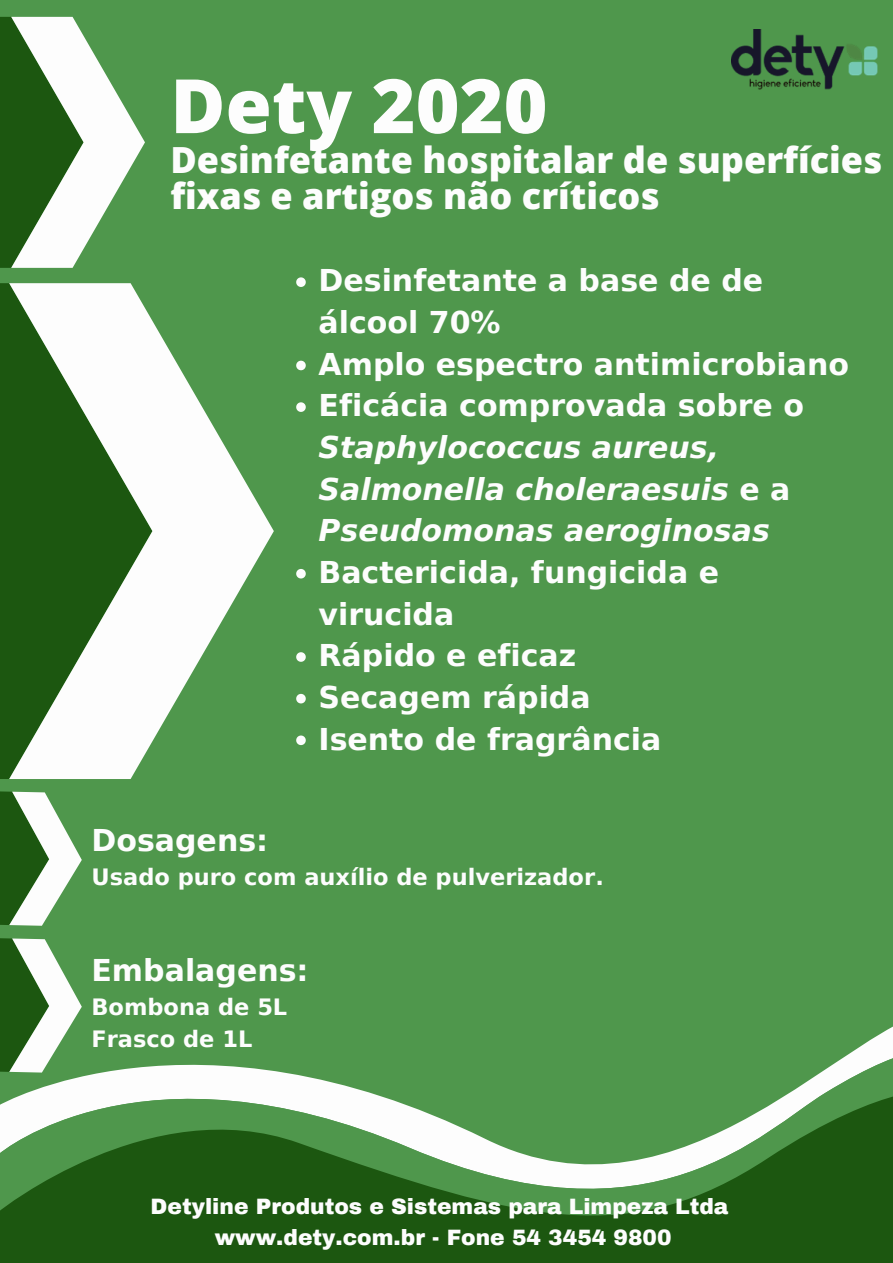
<style>
.page{position:relative;width:893px;height:1263px;background:#4f974c}
.page>*{position:absolute;margin:0;border:0;box-sizing:border-box;transform-origin:0 0}
.t1{font:800 75px "Open Sans";color:#fdfdfd}
.t2{font:800 36px/36px "Open Sans";color:#fdfdfd}
.t3{font:700 30px/41.6px "DejaVu Sans";color:#fdfdfd}
.t4{font:italic 700 30px/41.6px "DejaVu Sans";color:#fdfdfd}
.t5{font:700 22.5px "DejaVu Sans";color:#fdfdfd}
.t6{font:900 21.75px "Archivo";color:#fdfdfd}
.s1{font-style:normal}
</style>
<div class="page">
<img style="left:731px;top:29px;width:146px;height:60px">
<svg style="left:72px;top:1034px;width:821px;height:45px"></svg>
<svg style="left:0;top:1079px;width:893px;height:184px;fill:#1c5710"></svg>
<div style="left:0;top:283px;width:9px;height:496px;background:#1c5710"></div>
<svg style="left:9px;top:283px;width:265px;height:496px"></svg>
<svg style="left:296px;top:277px;width:10px;height:10px"></svg>
<svg style="left:296px;top:361px;width:10px;height:9px"></svg>
<svg style="left:296px;top:402px;width:10px;height:10px"></svg>
<svg style="left:296px;top:569px;width:10px;height:9px"></svg>
<svg style="left:296px;top:652px;width:10px;height:10px"></svg>
<svg style="left:296px;top:694px;width:10px;height:9px"></svg>
<svg style="left:296px;top:735px;width:10px;height:10px"></svg>
<svg style="left:0;top:17px;width:145px;height:251px"></svg>
<svg style="left:0;top:791px;width:82px;height:135px"></svg>
<svg style="left:0;top:938px;width:83px;height:135px"></svg>
<p class="t1" style="left:170px;top:53px;width:378px">Dety 2020</p>
<p class="t2" style="left:170px;top:141px;width:713px">Desinfetante hospitalar de superfícies fixas e artigos não críticos</p>
<p class="t3" style="left:318px;top:260px;width:446px">Desinfetante a base de de álcool 70%</p>
<p class="t3" style="left:318px;top:344px;width:532px">Amplo espectro antimicrobiano</p>
<p class="t4" style="left:318px;top:385px;width:487px"><span class="s1">Eficácia comprovada sobre o<br></span>Staphylococcus aureus,<br>Salmonella choleraesuis <span class="s1">e a<br></span>Pseudomonas aeroginosas</p>
<p class="t3" style="left:318px;top:552px;width:402px">Bactericida, fungicida e virucida</p>
<p class="t3" style="left:318px;top:635px;width:259px">Rápido e eficaz</p>
<p class="t3" style="left:318px;top:677px;width:274px">Secagem rápida</p>
<p class="t3" style="left:318px;top:718px;width:344px">Isento de fragrância</p>
<p class="t3" style="left:91px;top:820px;width:178px">Dosagens:</p>
<p class="t5" style="left:91px;top:864px;width:514px">Usado puro com auxílio de pulverizador.</p>
<p class="t3" style="left:91px;top:949px;width:219px">Embalagens:</p>
<p class="t5" style="left:91px;top:994px;width:197px">Bombona de 5L</p>
<p class="t5" style="left:91px;top:1025px;width:162px">Frasco de 1L</p>
<p class="t6" style="left:151px;top:1195px;width:579px">Detyline Produtos e Sistemas para Limpeza Ltda</p>
<p class="t6" style="left:215px;top:1225px;width:458px">www.dety.com.br - Fone 54 3454 9800</p>
</div>
